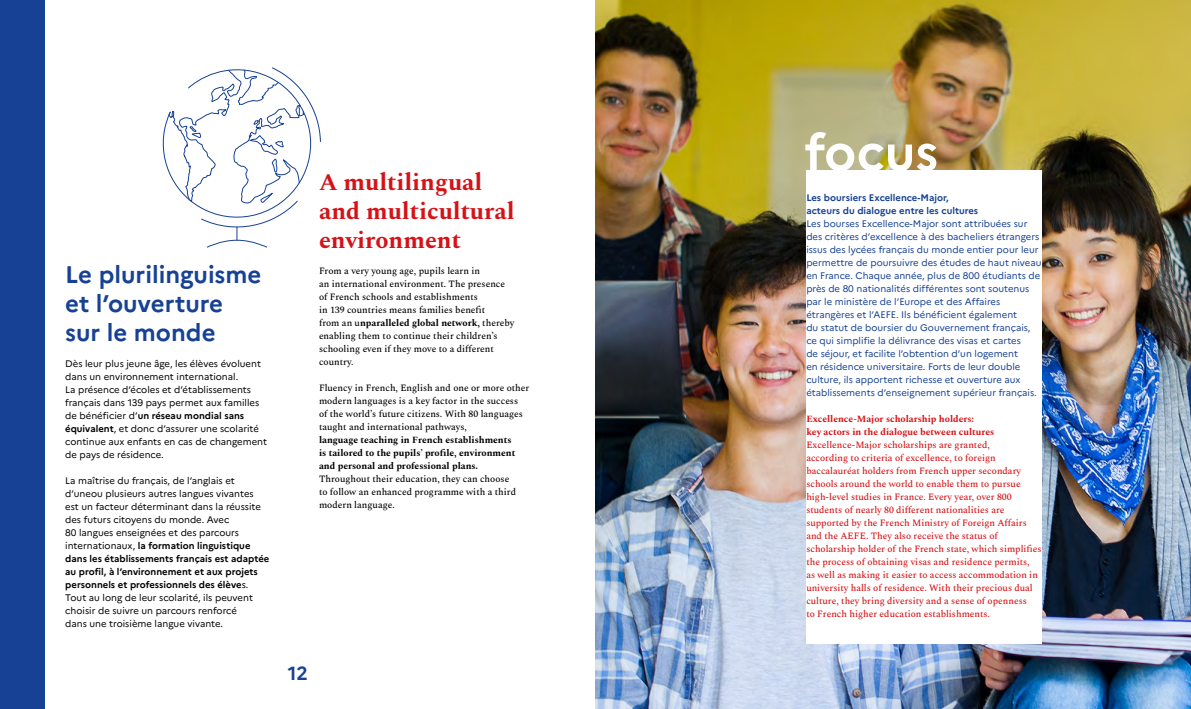
<style>
.page{position:relative;width:1191px;height:709px;background:#fff}
.page>*{position:absolute;margin:0;border:0;box-sizing:border-box;transform-origin:0 0}
.t1{font:700 51px "Marianne";color:#fff}
.t2{font:700 24px/28.8px "Spectral";color:#d51317}
.t3{font:700 24px/28.8px "Marianne";color:#164194}
.t4{font:700 19px "Marianne";color:#164194}
.t5{font:9.5px/13px "Marianne";color:#000}
.t6{font:500 9.5px/13px "Spectral";color:#d51317}
.t7{font:9.5px/13px "Marianne";color:#164194}
.t8{font:500 9.5px/13px "Spectral";color:#000}
.t9{font:700 9.5px/13px "Spectral";color:#000}
.t10{font:700 9.5px/13px "Spectral";color:#d51317}
.t11{font:700 9.5px/13px "Marianne";color:#164194}
.s1{font-weight:700}
</style>
<div class="page">
<img style="left:595px;top:0;width:596px;height:709px">
<div style="left:806px;top:170px;width:235px;height:473px;background:#fff"></div>
<div style="left:0;top:0;width:45px;height:709px;background:#164194"></div>
<svg style="left:163px;top:67px;width:158px;height:181px"></svg>
<h2 class="t3" style="left:65px;top:260px;width:198px">Le plurilinguisme et l’ouverture sur le monde</h2>
<p class="t5" style="left:65px;top:357px;width:203px">Dès leur plus jeune âge, les élèves évoluent dans un environnement international.<br>La présence d’écoles et d’établissements français dans 139 pays permet aux familles de bénéficier d’<span class="s1">un réseau mondial sans équivalent</span>, et donc d’assurer une scolarité continue aux enfants en cas de changement de pays de résidence.</p>
<p class="t5" style="left:65px;top:474px;width:206px">La maîtrise du français, de l’anglais et d’uneou plusieurs autres langues vivantes est un facteur déterminant dans la réussite des futurs citoyens du monde. Avec<br>80 langues enseignées et des parcours internationaux, <span class="s1">la formation linguistique dans les établissements français est adaptée au profil, à l’environnement et aux projets personnels et professionnels des élève</span>s.<br>Tout au long de leur scolarité, ils peuvent choisir de suivre un parcours renforcé<br>dans une troisième langue vivante.</p>
<h2 class="t2" style="left:319px;top:166px;width:197px">A multilingual and multicultural environment</h2>
<p class="t8" style="left:319px;top:264px;width:197px">From a very young age, pupils learn in<br>an international environment. The presence of French schools and establishments<br>in 139 countries means families benefit<br>from an u<span class="s1">nparalleled global network,</span> thereby enabling them to continue their children’s schooling even if they move to a different country.</p>
<p class="t8" style="left:319px;top:381px;width:212px">Fluency in French, English and one or more other modern languages is a key factor in the success<br>of the world’s future citizens. With 80 languages taught and international pathways,</p>
<p class="t9" style="left:319px;top:433px;width:198px">language teaching in French establishments is tailored to the pupils’ profile, environment and personal and professional plans.</p>
<p class="t8" style="left:319px;top:472px;width:199px">Throughout their education, they can choose to follow an enhanced programme with a third modern language.</p>
<h3 class="t4" style="left:288px;top:661px;width:22px">12</h3>
<h1 class="t1" style="left:804px;top:121px;width:135px">focus</h1>
<p class="t11" style="left:806px;top:191px;width:173px">Les boursiers Excellence-Major, acteurs du dialogue entre les cultures</p>
<p class="t7" style="left:806px;top:217px;width:237px">Les bourses Excellence-Major sont attribuées sur des critères d’excellence à des bacheliers étrangers issus des lycées français du monde entier pour leur permettre de poursuivre des études de haut niveau en France. Chaque année, plus de 800 étudiants de près de 80 nationalités différentes sont soutenus par le ministère de l’Europe et des Affaires étrangères et l’AEFE. Ils bénéficient également<br>du statut de boursier du Gouvernement français, ce qui simplifie la délivrance des visas et cartes<br>de séjour, et facilite l’obtention d’un logement<br>en résidence universitaire. Forts de leur double culture, ils apportent richesse et ouverture aux établissements d’enseignement supérieur français.</p>
<p class="t10" style="left:806px;top:412px;width:190px">Excellence-Major scholarship holders:<br>key actors in the dialogue between cultures</p>
<p class="t6" style="left:806px;top:438px;width:237px">Excellence-Major scholarships are granted,<br>according to criteria of excellence, to foreign baccalauréat holders from French upper secondary schools around the world to enable them to pursue high-level studies in France. Every year, over 800 students of nearly 80 different nationalities are supported by the French Ministry of Foreign Affairs and the AEFE. They also receive the status of scholarship holder of the French state, which simplifies the process of obtaining visas and residence permits,<br>as well as making it easier to access accommodation in university halls of residence. With their precious dual culture, they bring diversity and a sense of openness<br>to French higher education establishments.</p>
</div>
